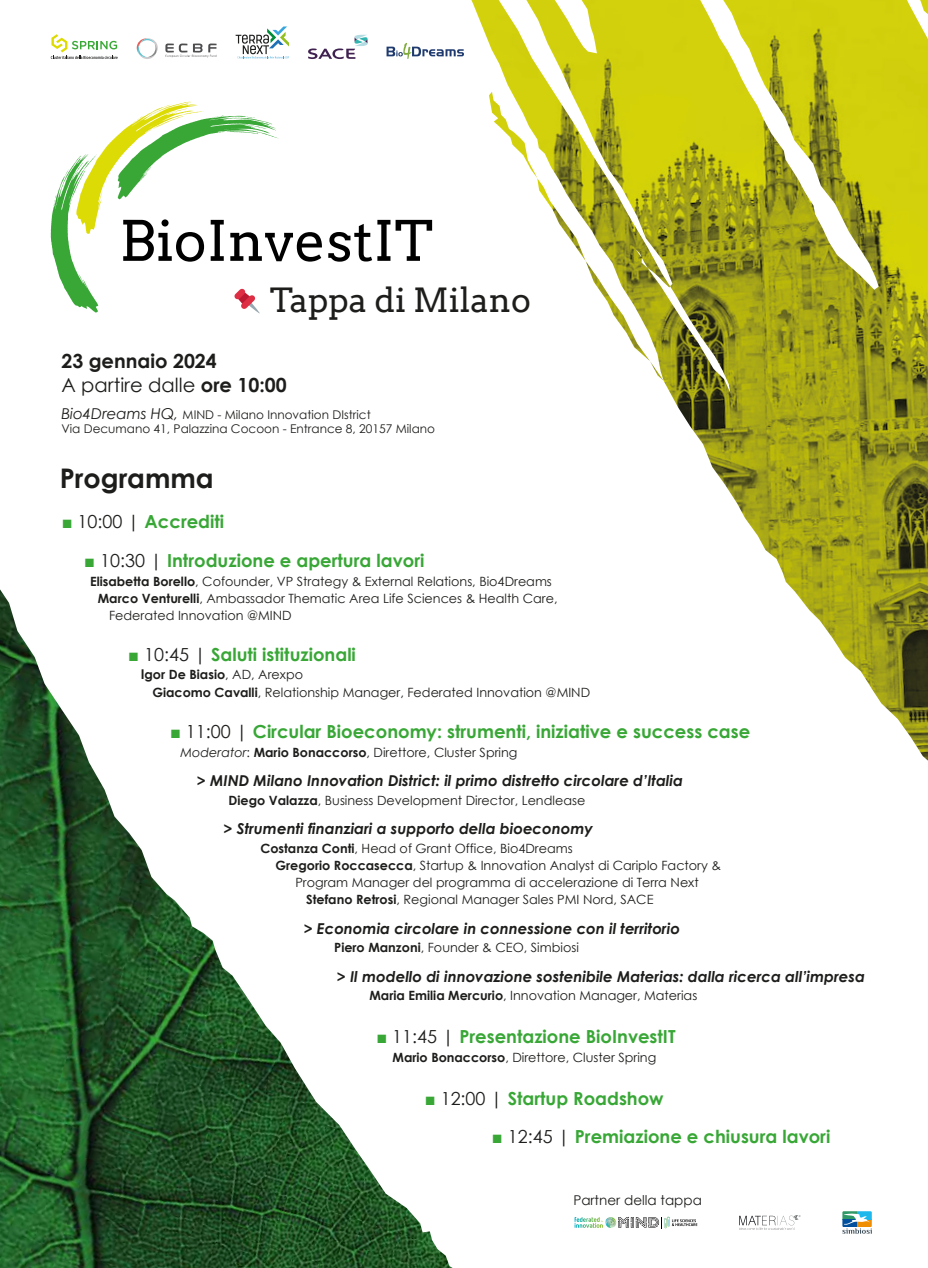
<style>
.page{position:relative;width:928px;height:1268px;background:#fff}
.page>*{position:absolute;margin:0;border:0;box-sizing:border-box;transform-origin:0 0}
.t1{font:33.3px "Arvo";color:#1d1d1b}
.t2{font:700 27px "Century Gothic";color:#1d1e1b}
.t3{font:700 19.5px/23.4px "Century Gothic";color:#1d1d1b}
.t4{font:700 18px "Century Gothic";color:#38a736}
.t5{font:italic 700 15px "Century Gothic";color:#1d1d1b}
.t6{font:13.5px "Century Gothic";color:#1d1e1b}
.t7{font:12.75px/17.2px "Century Gothic";color:#1d1d1b}
.t8{font:12px/14.4px "Century Gothic";color:#1d1d1b}
.s1{font-weight:400}
.s2{font-style:italic;font-size:15px}
.s3{font-weight:400;color:#1d1d1b}
.s4{font-weight:700}
.s5{font-weight:700;font-size:13.5px}
.s6{font-style:italic}
</style>
<div class="page">
<img style="left:471px;top:0;width:456px;height:760px">
<svg style="left:328px;top:220px;width:104px;height:42px"></svg>
<svg style="left:51px;top:102px;width:271px;height:212px"></svg>
<img style="left:0;top:589px;width:451px;height:678px">
<img style="left:574px;top:1217px;width:26px;height:10px">
<svg style="left:600px;top:1216px;width:97px;height:12px"></svg>
<div style="left:842px;top:1211px;width:14px;height:8px;background:#2e9866"></div>
<div style="left:856px;top:1211px;width:15px;height:8px;background:#1eb8ec"></div>
<svg style="left:842px;top:1213px;width:29px;height:20px"></svg>
<svg style="left:739px;top:1215px;width:61px;height:15px"></svg>
<svg style="left:386px;top:43px;width:78px;height:16px"></svg>
<svg style="left:51px;top:34px;width:67px;height:25px"></svg>
<svg style="left:235px;top:26px;width:54px;height:33px"></svg>
<svg style="left:308px;top:35px;width:59px;height:24px"></svg>
<svg style="left:165px;top:44px;width:51px;height:13px"></svg>
<svg style="left:137px;top:38px;width:21px;height:21px"></svg>
<h1 class="t1" style="left:270px;top:280px;width:262px">Tappa di Milano</h1>
<h3 class="t3" style="left:61px;top:348px;width:227px">23 gennaio 2024<br><span class="s1">A partire dalle</span> ore 10:00</h3>
<p class="t8" style="left:61px;top:407px;width:375px"><span class="s2">Bio4Dreams HQ,</span> MIND - Milano Innovation DIstrict<br>Via Decumano 41, Palazzina Cocoon - Entrance 8, 20157 Milano</p>
<h2 class="t2" style="left:60px;top:457px;width:155px">Programma</h2>
<h3 class="t4" style="left:62px;top:508px;width:164px"><span class="s1">■</span> <span class="s3">10:00 |</span> Accrediti</h3>
<h3 class="t4" style="left:84px;top:546px;width:341px"><span class="s1">■</span> <span class="s3">10:30 |</span> Introduzione e apertura lavori</h3>
<p class="t7" style="left:90px;top:572px;width:463px"><span class="s4">Elisabetta Borello</span>, Cofounder, VP Strategy &amp; External Relations, Bio4Dreams</p>
<p class="t7" style="left:98px;top:589px;width:461px"><span class="s4">Marco Venturelli</span>, Ambassador Thematic Area Life Sciences &amp; Health Care,</p>
<p class="t7" style="left:109px;top:606px;width:184px">Federated Innovation @MIND</p>
<h3 class="t4" style="left:128px;top:640px;width:229px"><span class="s1">■</span> <span class="s3">10:45 |</span> Saluti istituzionali</h3>
<p class="t7" style="left:152px;top:666px;width:439px;text-indent:-12px"><span class="s5">I</span><span class="s4">gor De Biasio</span>, AD, Arexpo<br><span class="s4">Giacomo Cavalli</span>, Relationship Manager, Federated Innovation @MIND</p>
<h3 class="t4" style="left:170px;top:717px;width:581px"><span class="s1">■</span> <span class="s3">11:00 |</span> Circular Bioeconomy: strumenti, iniziative e success case</h3>
<p class="t7" style="left:180px;top:743px;width:338px"><span class="s6">Moderator</span>: <span class="s4">Mario Bonaccorso</span>, Direttore, Cluster Spring</p>
<p class="t5" style="left:197px;top:769px;width:487px">&gt; MIND Milano Innovation District: il primo distretto circolare d’Italia</p>
<p class="t7" style="left:228px;top:791px;width:358px"><span class="s4">Diego Valazza</span>, Business Development Director, Lendlease</p>
<p class="t5" style="left:223px;top:817px;width:371px">&gt; Strumenti finanziari a supporto della bioeconomy</p>
<p class="t7" style="left:260px;top:839px;width:314px"><span class="s4">Costanza Conti</span>, Head of Grant Office, Bio4Dreams</p>
<p class="t7" style="left:275px;top:856px;width:447px"><span class="s4">Gregorio Roccasecca</span>, Startup &amp; Innovation Analyst di Cariplo Factory &amp;</p>
<p class="t7" style="left:295px;top:873px;width:404px">Program Manager del programma di accelerazione di Terra Next</p>
<p class="t7" style="left:306px;top:891px;width:349px"><span class="s4">Stefano Retrosi</span>, Regional Manager Sales PMI Nord, SACE</p>
<p class="t5" style="left:303px;top:916px;width:377px">&gt; Economia circolare in connessione con il territorio</p>
<p class="t7" style="left:334px;top:939px;width:246px"><span class="s4">Piero Manzoni</span>, Founder &amp; CEO, Simbiosi</p>
<p class="t5" style="left:337px;top:964px;width:529px">&gt; Il modello di innovazione sostenibile Materias: dalla ricerca all’impresa</p>
<p class="t7" style="left:369px;top:987px;width:329px"><span class="s4">Maria Emilia Mercurio</span>, Innovation Manager, Materias</p>
<h3 class="t4" style="left:376px;top:1022px;width:300px"><span class="s1">■</span> <span class="s3">11:45 |</span> Presentazione BioInvestIT</h3>
<p class="t7" style="left:392px;top:1048px;width:265px"><span class="s4">Mario Bonaccorso</span>, Direttore, Cluster Spring</p>
<h3 class="t4" style="left:424px;top:1084px;width:240px"><span class="s1">■</span> <span class="s3">12:00 |</span> Startup Roadshow</h3>
<h3 class="t4" style="left:491px;top:1123px;width:340px"><span class="s1">■</span> <span class="s3">12:45 |</span> Premiazione e chiusura lavori</h3>
<p class="t6" style="left:573px;top:1190px;width:130px">Partner della tappa</p>
</div>
